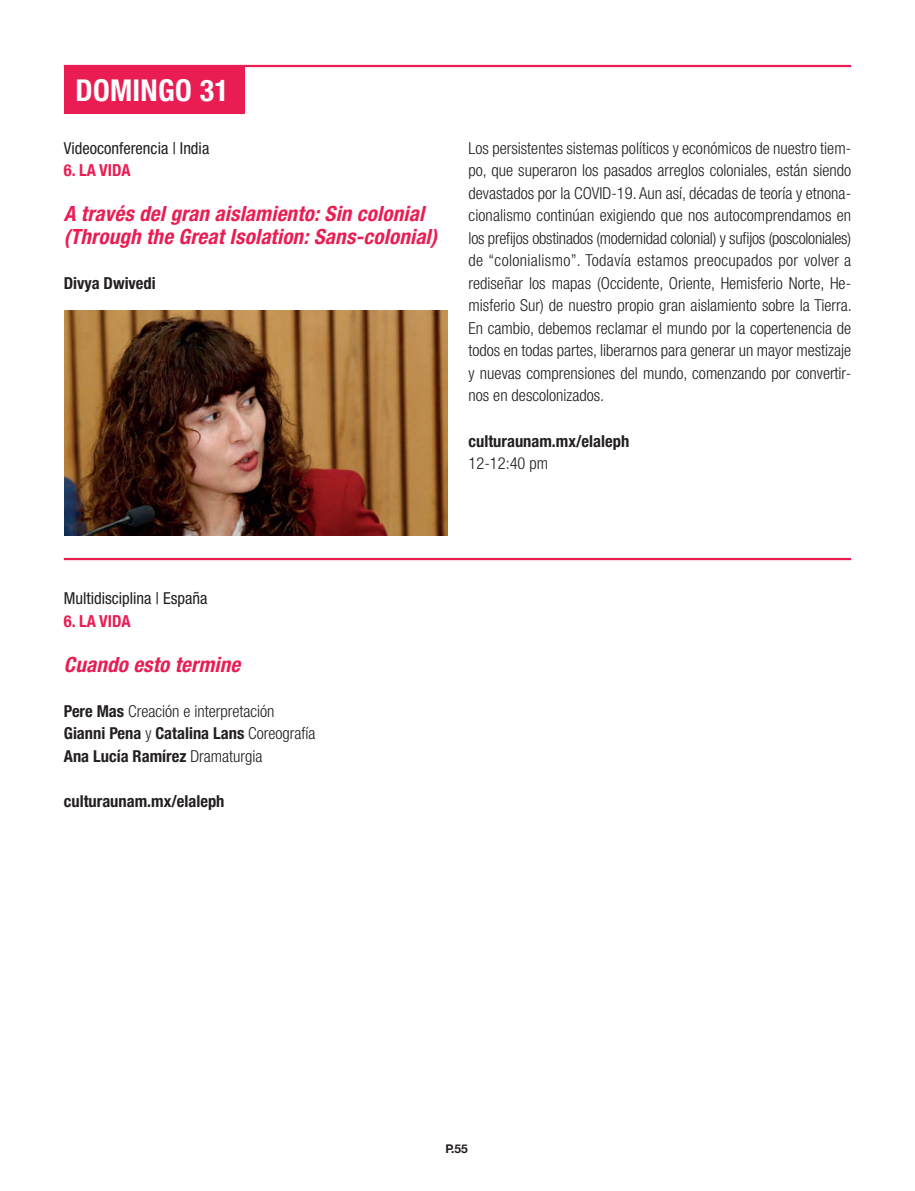
<style>
.page{position:relative;width:915px;height:1191px;background:#fff}
.page>*{position:absolute;margin:0;border:0;box-sizing:border-box;transform-origin:0 0}
.t1{font:700 condensed 30px "Helvetica Neue";letter-spacing:.01em;color:#fff}
.t2{font:italic 700 condensed 21px/22.5px "Helvetica Neue";letter-spacing:.01em;color:#ea1d53}
.t3{font:300 condensed 16.5px/22.5px "Helvetica Neue";color:#231f20;text-align:justify}
.t4{font:700 condensed 16.5px "Helvetica Neue";color:#231f20}
.t5{font:condensed 16.5px "Helvetica Neue";color:#231f20}
.t6{font:700 condensed 16.5px "Helvetica Neue";color:#ea1d53}
.t7{font:700 12px "Helvetica Neue";color:#231f20}
.s1{font-weight:700}
</style>
<div class="page">
<div style="left:64px;top:65px;width:180px;height:48px;background:#ea1d53"></div>
<hr style="left:64px;top:65px;width:786px;height:2px;background:#ea1d53">
<img style="left:64px;top:311px;width:383px;height:225px">
<hr style="left:64px;top:558px;width:786px;height:2px;background:#ea1d53">
<h1 class="t1" style="left:75px;top:65px;width:155px">DOMINGO 31</h1>
<p class="t5" style="left:64px;top:138px;width:147px">Videoconferencia | India</p>
<p class="t6" style="left:64px;top:157px;width:68px">6. LA VIDA</p>
<p class="t2" style="left:64px;top:202px;width:374px">A través del gran aislamiento: Sin colonial (Through the Great Isolation: Sans-colonial)</p>
<p class="t4" style="left:64px;top:273px;width:93px">Divya Dwivedi</p>
<p class="t3" style="left:468px;top:137px;width:384px">Los persistentes sistemas políticos y económicos de nuestro tiem&shy;po, que superaron los pasados arreglos coloniales, están siendo devastados por la COVID-19. Aun así, décadas de teoría y etnona&shy;cionalismo continúan exigiendo que nos autocomprendamos en los prefijos obstinados (modernidad colonial) y sufijos (poscoloniales) de “colonialismo”. Todavía estamos preocupados por volver a rediseñar los mapas (Occidente, Oriente, Hemisferio Norte, He&shy;misferio Sur) de nuestro propio gran aislamiento sobre la Tierra.<br>En cambio, debemos reclamar el mundo por la copertenencia de todos en todas partes, liberarnos para generar un mayor mestizaje y nuevas comprensiones del mundo, comenzando por convertir&shy;nos en descolonizados.</p>
<p class="t4" style="left:468px;top:430px;width:162px">culturaunam.mx/elaleph</p>
<p class="t3" style="left:468px;top:452px;width:81px">12-12:40 pm</p>
<p class="t5" style="left:64px;top:588px;width:145px">Multidisciplina | España</p>
<p class="t6" style="left:64px;top:607px;width:68px">6. LA VIDA</p>
<p class="t2" style="left:64px;top:652px;width:178px">Cuando esto termine</p>
<p class="t3" style="left:64px;top:699px;width:253px;text-align:left"><span class="s1">Pere Mas</span> Creación e interpretación<br><span class="s1">Gianni Pena</span> y <span class="s1">Catalina Lans</span> Coreografía<br><span class="s1">Ana Lucía Ramírez</span> Dramaturgia</p>
<p class="t4" style="left:64px;top:790px;width:162px">culturaunam.mx/elaleph</p>
<p class="t7" style="left:445px;top:1139px;width:24px">P.55</p>
</div>
